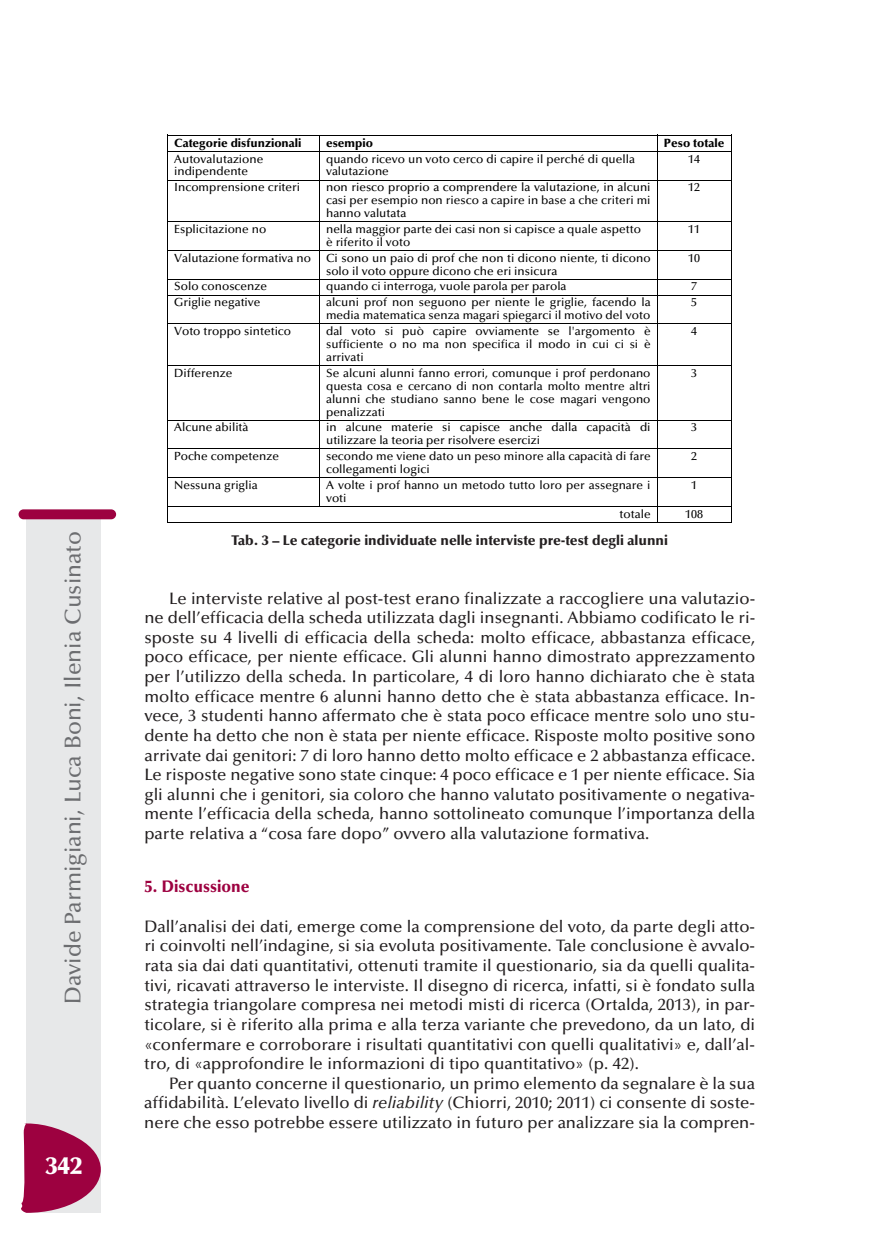
<style>
.page{position:relative;width:869px;height:1241px;background:#fff}
.page>*{position:absolute;margin:0;border:0;box-sizing:border-box;transform-origin:0 0}
.t1{font:900 24.5px "Optima";color:#fff}
.t2{font:500 22.75px "Optima";color:#6c6d70}
.t3{font:500 16.62px/19.6px "Optima";color:#231f20;text-align:justify}
.t4{font:900 16.62px "Optima";color:#9d0140;scale:.95 1}
.t5{font:900 14px "Optima";color:#231f20}
.t6{font:500 11.9px/13px "Optima";color:#000}
.t7{font:900 11.9px "Optima";color:#000}
.s1{font-style:italic}
</style>
<div class="page">
<hr style="left:168px;top:135px;width:151px;height:1px;background:#000">
<hr style="left:320px;top:135px;width:336px;height:1px;background:#000">
<hr style="left:657px;top:135px;width:73px;height:1px;background:#000">
<hr style="left:168px;top:151px;width:151px;height:1px;background:#000">
<hr style="left:320px;top:151px;width:336px;height:1px;background:#000">
<hr style="left:657px;top:151px;width:73px;height:1px;background:#000">
<svg style="left:167px;top:134px;width:1px;height:46px"></svg>
<hr style="left:168px;top:180px;width:151px;height:1px;background:#000">
<svg style="left:319px;top:135px;width:1px;height:45px"></svg>
<hr style="left:320px;top:180px;width:336px;height:1px;background:#000">
<hr style="left:657px;top:180px;width:73px;height:1px;background:#000">
<hr style="left:167px;top:180px;width:1px;height:41px;background:#000">
<hr style="left:319px;top:180px;width:1px;height:41px;background:#000">
<hr style="left:656px;top:180px;width:1px;height:41px;background:#000">
<hr style="left:730px;top:180px;width:1px;height:41px;background:#000">
<hr style="left:168px;top:221px;width:151px;height:1px;background:#000">
<hr style="left:320px;top:221px;width:336px;height:1px;background:#000">
<hr style="left:657px;top:221px;width:73px;height:1px;background:#000">
<hr style="left:168px;top:250px;width:151px;height:1px;background:#000">
<hr style="left:320px;top:250px;width:336px;height:1px;background:#000">
<hr style="left:657px;top:250px;width:73px;height:1px;background:#000">
<hr style="left:168px;top:279px;width:151px;height:1px;background:#000">
<hr style="left:320px;top:279px;width:336px;height:1px;background:#000">
<hr style="left:657px;top:279px;width:73px;height:1px;background:#000">
<hr style="left:168px;top:295px;width:151px;height:1px;background:#000">
<hr style="left:320px;top:295px;width:336px;height:1px;background:#000">
<hr style="left:657px;top:295px;width:73px;height:1px;background:#000">
<svg style="left:167px;top:221px;width:1px;height:103px"></svg>
<hr style="left:168px;top:323px;width:151px;height:1px;background:#000">
<svg style="left:319px;top:221px;width:1px;height:103px"></svg>
<hr style="left:320px;top:323px;width:336px;height:1px;background:#000">
<hr style="left:657px;top:323px;width:73px;height:1px;background:#000">
<hr style="left:167px;top:324px;width:1px;height:41px;background:#000">
<hr style="left:319px;top:324px;width:1px;height:41px;background:#000">
<hr style="left:656px;top:324px;width:1px;height:41px;background:#000">
<hr style="left:730px;top:324px;width:1px;height:41px;background:#000">
<hr style="left:168px;top:365px;width:151px;height:1px;background:#000">
<hr style="left:320px;top:365px;width:336px;height:1px;background:#000">
<hr style="left:657px;top:365px;width:73px;height:1px;background:#000">
<hr style="left:167px;top:366px;width:1px;height:53px;background:#000">
<hr style="left:319px;top:366px;width:1px;height:53px;background:#000">
<hr style="left:656px;top:366px;width:1px;height:53px;background:#000">
<hr style="left:730px;top:366px;width:1px;height:53px;background:#000">
<hr style="left:168px;top:419px;width:151px;height:1px;background:#000">
<hr style="left:320px;top:419px;width:336px;height:1px;background:#000">
<hr style="left:657px;top:419px;width:73px;height:1px;background:#000">
<hr style="left:168px;top:448px;width:151px;height:1px;background:#000">
<hr style="left:320px;top:448px;width:336px;height:1px;background:#000">
<hr style="left:657px;top:448px;width:73px;height:1px;background:#000">
<hr style="left:168px;top:477px;width:151px;height:1px;background:#000">
<hr style="left:320px;top:477px;width:336px;height:1px;background:#000">
<hr style="left:657px;top:477px;width:73px;height:1px;background:#000">
<hr style="left:168px;top:506px;width:151px;height:1px;background:#000">
<svg style="left:319px;top:419px;width:1px;height:88px"></svg>
<hr style="left:320px;top:506px;width:336px;height:1px;background:#000">
<hr style="left:657px;top:506px;width:73px;height:1px;background:#000">
<svg style="left:167px;top:419px;width:1px;height:104px"></svg>
<hr style="left:168px;top:522px;width:488px;height:1px;background:#000">
<hr style="left:657px;top:522px;width:73px;height:1px;background:#000">
<div style="left:27px;top:517px;width:74px;height:695px;background:#e7e8e9"></div>
<div style="left:19px;top:509px;width:97px;height:10px;background:#9d0140;border-radius:5px"></div>
<svg style="left:21px;top:1122px;width:80px;height:90px"></svg>
<h2 class="t2" style="left:64px;top:1003px;width:474px;rotate:-90deg">Davide Parmigiani, Luca Boni, Ilenia Cusinato</h2>
<h1 class="t1" style="left:45px;top:1155px;width:38px">342</h1>
<p class="t7" style="left:174px;top:138px;width:129px">Categorie disfunzionali</p>
<p class="t7" style="left:326px;top:138px;width:48px">esempio</p>
<p class="t7" style="left:663px;top:138px;width:62px">Peso totale</p>
<p class="t6" style="left:174px;top:153px;width:91px">Autovalutazione indipendente</p>
<p class="t6" style="left:326px;top:153px;width:310px">quando ricevo un voto cerco di capire il perché di quella valutazione</p>
<p class="t6" style="left:687px;top:153px;width:13px">14</p>
<p class="t6" style="left:174px;top:182px;width:127px">Incomprensione criteri</p>
<p class="t6" style="left:326px;top:182px;width:326px;text-align:justify">non riesco proprio a comprendere la valutazione, in alcuni casi per esempio non riesco a capire in base a che criteri mi hanno valutata</p>
<p class="t6" style="left:687px;top:182px;width:13px">12</p>
<p class="t6" style="left:174px;top:224px;width:94px">Esplicitazione no</p>
<p class="t6" style="left:326px;top:224px;width:316px">nella maggior parte dei casi non si capisce a quale aspetto è riferito il voto</p>
<p class="t6" style="left:687px;top:224px;width:13px">11</p>
<p class="t6" style="left:174px;top:252px;width:138px">Valutazione formativa no</p>
<p class="t6" style="left:326px;top:252px;width:326px">Ci sono un paio di prof che non ti dicono niente, ti dicono solo il voto oppure dicono che eri insicura</p>
<p class="t6" style="left:687px;top:252px;width:13px">10</p>
<p class="t6" style="left:174px;top:281px;width:94px">Solo conoscenze</p>
<p class="t6" style="left:326px;top:281px;width:242px">quando ci interroga, vuole parola per parola</p>
<p class="t6" style="left:690px;top:281px;width:7px">7</p>
<p class="t6" style="left:174px;top:297px;width:88px">Griglie negative</p>
<p class="t6" style="left:326px;top:297px;width:326px">alcuni prof non seguono per niente le griglie, facendo la media matematica senza magari spiegarci il motivo del voto</p>
<p class="t6" style="left:690px;top:297px;width:7px">5</p>
<p class="t6" style="left:174px;top:326px;width:118px">Voto troppo sintetico</p>
<p class="t6" style="left:326px;top:326px;width:326px;text-align:justify">dal voto si può capire ovviamente se l'argomento è sufficiente o no ma non specifica il modo in cui ci si è arrivati</p>
<p class="t6" style="left:690px;top:326px;width:7px">4</p>
<p class="t6" style="left:174px;top:367px;width:60px">Differenze</p>
<p class="t6" style="left:326px;top:367px;width:326px;text-align:justify">Se alcuni alunni fanno errori, comunque i prof perdonano questa cosa e cercano di non contarla molto mentre altri alunni che studiano sanno bene le cose magari vengono penalizzati</p>
<p class="t6" style="left:690px;top:367px;width:7px">3</p>
<p class="t6" style="left:174px;top:422px;width:76px">Alcune abilità</p>
<p class="t6" style="left:326px;top:422px;width:326px">in alcune materie si capisce anche dalla capacità di utilizzare la teoria per risolvere esercizi</p>
<p class="t6" style="left:690px;top:422px;width:7px">3</p>
<p class="t6" style="left:174px;top:451px;width:106px">Poche competenze</p>
<p class="t6" style="left:326px;top:451px;width:326px">secondo me viene dato un peso minore alla capacità di fare collegamenti logici</p>
<p class="t6" style="left:690px;top:451px;width:7px">2</p>
<p class="t6" style="left:174px;top:479px;width:85px">Nessuna griglia</p>
<p class="t6" style="left:326px;top:479px;width:326px">A volte i prof hanno un metodo tutto loro per assegnare i voti</p>
<p class="t6" style="left:690px;top:479px;width:7px">1</p>
<p class="t6" style="left:619px;top:508px;width:33px">totale</p>
<p class="t6" style="left:685px;top:508px;width:19px">108</p>
<p class="t5" style="left:231px;top:535px;width:438px">Tab. 3 – Le categorie individuate nelle interviste pre-test degli alunni</p>
<p class="t3" style="left:144px;top:589px;width:612px;text-indent:25px">Le interviste relative al post-test erano finalizzate a raccogliere una valutazio&shy;ne dell’efficacia della scheda utilizzata dagli insegnanti. Abbiamo codificato le ri&shy;sposte su 4 livelli di efficacia della scheda: molto efficace, abbastanza efficace, poco efficace, per niente efficace. Gli alunni hanno dimostrato apprezzamento per l’utilizzo della scheda. In particolare, 4 di loro hanno dichiarato che è stata molto efficace mentre 6 alunni hanno detto che è stata abbastanza efficace. In&shy;vece, 3 studenti hanno affermato che è stata poco efficace mentre solo uno stu&shy;dente ha detto che non è stata per niente efficace. Risposte molto positive sono arrivate dai genitori: 7 di loro hanno detto molto efficace e 2 abbastanza efficace.<br>Le risposte negative sono state cinque: 4 poco efficace e 1 per niente efficace. Sia gli alunni che i genitori, sia coloro che hanno valutato positivamente o negativa&shy;mente l’efficacia della scheda, hanno sottolineato comunque l’importanza della parte relativa a “cosa fare dopo” ovvero alla valutazione formativa.</p>
<p class="t4" style="left:144px;top:879px;width:112px">5. Discussione</p>
<p class="t3" style="left:144px;top:917px;width:612px">Dall’analisi dei dati, emerge come la comprensione del voto, da parte degli atto&shy;ri coinvolti nell’indagine, si sia evoluta positivamente. Tale conclusione è avvalo&shy;rata sia dai dati quantitativi, ottenuti tramite il questionario, sia da quelli qualita&shy;tivi, ricavati attraverso le interviste. Il disegno di ricerca, infatti, si è fondato sulla strategia triangolare compresa nei metodi misti di ricerca (Ortalda, 2013), in par&shy;ticolare, si è riferito alla prima e alla terza variante che prevedono, da un lato, di «confermare e corroborare i risultati quantitativi con quelli qualitativi» e, dall’al&shy;tro, di «approfondire le informazioni di tipo quantitativo» (p. 42).</p>
<p class="t3" style="left:144px;top:1074px;width:612px;text-indent:25px">Per quanto concerne il questionario, un primo elemento da segnalare è la sua affidabilità. L’elevato livello di <span class="s1">reliability</span> (Chiorri, 2010; 2011) ci consente di soste&shy;nere che esso potrebbe essere utilizzato in futuro per analizzare sia la compren-</p>
</div>
